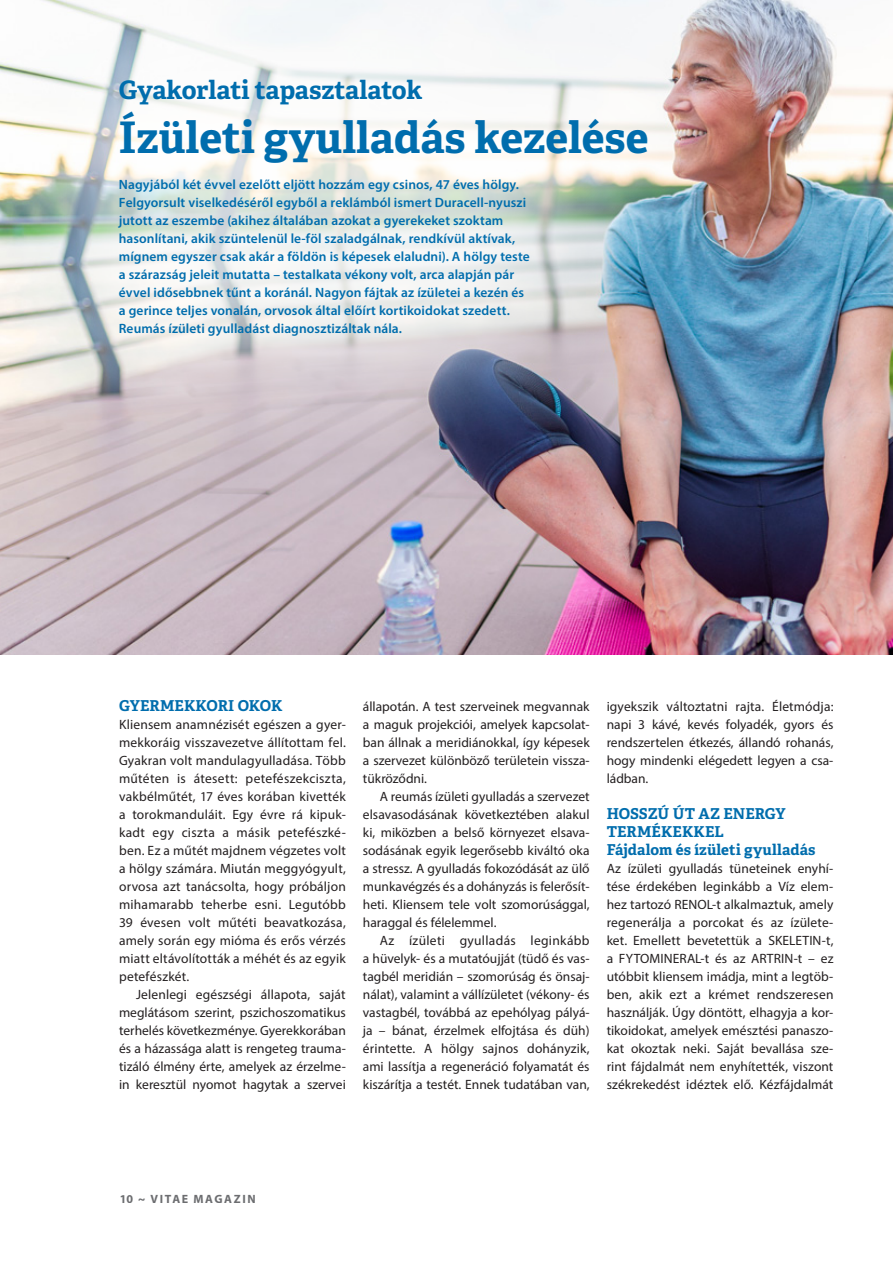
<style>
.page{position:relative;width:893px;height:1263px;background:#fff}
.page>*{position:absolute;margin:0;border:0;box-sizing:border-box;transform-origin:0 0}
.CÍM{font:700 43.5px "Adelle Basic";color:#006dad}
.ALCÍM{font:700 25.5px "Adelle Basic";letter-spacing:-.005em;color:#006dad}
.szövegközi_alcímek{font:700 15px/18px "Adelle Basic";color:#006dad}
.szövegközi_alcímek_2{font:700 15px "Adelle Basic";letter-spacing:.01em;color:#006dad}
.Szövegtörzs{font:13.5px/18px "Myriad Pro";color:#231f20;text-align:justify}
.Szövegtörzs_nincs_be{font:13.5px/18px "Myriad Pro";letter-spacing:.01em;color:#231f20;text-align:justify}
.lead{font:600 13.5px/18px "Myriad Pro";letter-spacing:.005em;color:#006dad}
.t1{font:700 12px "Myriad Pro";letter-spacing:.13em;color:#6c6d70}
</style>
<div class="page">
<img style="left:0;top:0;width:893px;height:655px">
<div style="left:0;top:0;width:775px;height:467px;background:#fff;opacity:.77"></div>
<p class="ALCÍM" style="left:119px;top:73px;width:305px">Gyakorlati tapasztalatok</p>
<p class="CÍM" style="left:119px;top:109px;width:531px">Ízületi gyulladás kezelése</p>
<p class="lead" style="left:119px;top:175px;width:412px">Nagyjából két évvel ezelőtt eljött hozzám egy csinos, 47 éves hölgy.<br>Felgyorsult viselkedéséről egyből a reklámból ismert Duracell-nyuszi jutott az eszembe (akihez általában azokat a gyerekeket szoktam hasonlítani, akik szüntelenül le-föl szaladgálnak, rendkívül aktívak, mígnem egyszer csak akár a földön is képesek elaludni). A hölgy teste a szárazság jeleit mutatta – testalkata vékony volt, arca alapján pár évvel idősebbnek tűnt a koránál. Nagyon fájtak az ízületei a kezén és a gerince teljes vonalán, orvosok által előírt kortikoidokat szedett.<br>Reumás ízületi gyulladást diagnosztizáltak nála.</p>
<p class="szövegközi_alcímek" style="left:119px;top:696px;width:165px">GYERMEKKORI OKOK</p>
<p class="Szövegtörzs_nincs_be" style="left:119px;top:715px;width:228px">Kliensem anamnézisét egészen a gyer&shy;mekkoráig visszavezetve állítottam fel.<br>Gyakran volt mandulagyulladása. Több műtéten is átesett: petefészekciszta, vakbélműtét, 17 éves korában kivették a torokmanduláit. Egy évre rá kipuk&shy;kadt egy ciszta a másik petefészké&shy;ben. Ez a műtét majdnem végzetes volt a hölgy számára. Miután meggyógyult, orvosa azt tanácsolta, hogy próbáljon mihamarabb teherbe esni. Legutóbb 39 évesen volt műtéti beavatkozása, amely során egy mióma és erős vérzés miatt eltávolították a méhét és az egyik petefészkét.</p>
<p class="Szövegtörzs" style="left:119px;top:985px;width:228px;text-indent:17px">Jelenlegi egészségi állapota, saját meglátásom szerint, pszichoszomatikus terhelés következménye. Gyerekkorában és a házassága alatt is rengeteg trauma&shy;tizáló élmény érte, amelyek az érzelme&shy;in keresztül nyomot hagytak a szervei</p>
<p class="Szövegtörzs" style="left:363px;top:697px;width:228px">állapotán. A test szerveinek megvannak a maguk projekciói, amelyek kapcsolat&shy;ban állnak a meridiánokkal, így képesek a szervezet különböző területein vissza&shy;tükröződni.</p>
<p class="Szövegtörzs" style="left:363px;top:787px;width:228px;text-indent:17px">A reumás ízületi gyulladás a szervezet elsavasodásának következtében alakul ki, miközben a belső környezet elsava&shy;sodásának egyik legerősebb kiváltó oka a stressz. A gyulladás fokozódását az ülő munkavégzés és a dohányzás is felerősít&shy;heti. Kliensem tele volt szomorúsággal, haraggal és félelemmel.</p>
<p class="Szövegtörzs" style="left:363px;top:931px;width:228px;text-indent:17px">Az ízületi gyulladás leginkább a hüvelyk- és a mutatóujját (tüdő és vas&shy;tagbél meridián – szomorúság és önsaj&shy;nálat), valamint a vállízületet (vékony- és vastagbél, továbbá az epehólyag pályá&shy;ja – bánat, érzelmek elfojtása és düh) érintette. A hölgy sajnos dohányzik, ami lassítja a regeneráció folyamatát és kiszárítja a testét. Ennek tudatában van,</p>
<p class="Szövegtörzs" style="left:607px;top:697px;width:228px">igyekszik változtatni rajta. Életmódja: napi 3 kávé, kevés folyadék, gyors és rendszertelen étkezés, állandó rohanás, hogy mindenki elégedett legyen a csa&shy;ládban.</p>
<p class="szövegközi_alcímek" style="left:607px;top:804px;width:181px">HOSSZÚ ÚT AZ ENERGY<br>TERMÉKEKKEL</p>
<p class="szövegközi_alcímek_2" style="left:607px;top:840px;width:210px">Fájdalom és ízületi gyulladás</p>
<p class="Szövegtörzs_nincs_be" style="left:607px;top:859px;width:228px">Az ízületi gyulladás tüneteinek enyhí&shy;tése érdekében leginkább a Víz elem&shy;hez tartozó RENOL-t alkalmaztuk, amely regenerálja a porcokat és az ízülete&shy;ket. Emellett bevetettük a SKELETIN-t, a FYTOMINERAL-t és az ARTRIN-t – ez utóbbit kliensem imádja, mint a legtöb&shy;ben, akik ezt a krémet rendszeresen használják. Úgy döntött, elhagyja a kor&shy;tikoidokat, amelyek emésztési panaszo&shy;kat okoztak neki. Saját bevallása sze&shy;rint fájdalmát nem enyhítették, viszont székrekedést idéztek elő. Kézfájdalmát</p>
<p class="t1" style="left:119px;top:1191px;width:138px">10 ~ VITAE MAGAZIN</p>
</div>
